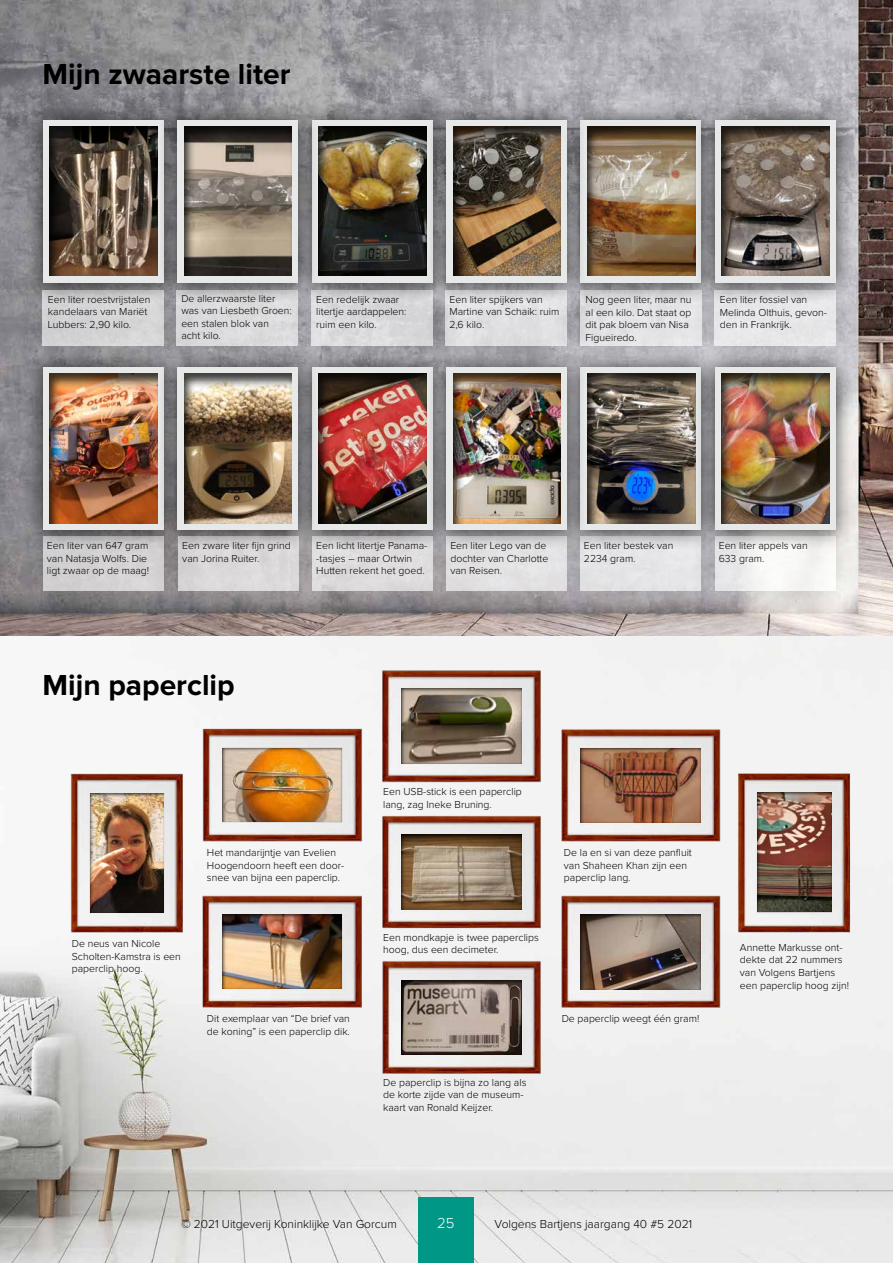
<style>
.page{position:relative;width:893px;height:1263px;background:#fff}
.page>*{position:absolute;margin:0;border:0;box-sizing:border-box;transform-origin:0 0}
.t1{font:700 30px "Proxima Nova";color:#000}
.t2{font:300 15px "Proxima Nova";color:#fff}
.t3{font:300 12px "Proxima Nova";color:#000}
.t4{font:300 10.5px/12.6px "Proxima Nova";color:#000}
</style>
<div class="page">
<img style="left:1px;top:0;width:892px;height:1263px">
<img style="left:0;top:0;width:1px;height:1263px">
<div style="left:418px;top:1197px;width:55px;height:66px;background:#009786"></div>
<div style="left:14px;top:262px;width:178px;height:112px;background:#000;opacity:.3"></div>
<div style="left:43px;top:290px;width:121px;height:56px;background:#d4d3d5"></div>
<div style="left:148px;top:262px;width:178px;height:112px;background:#000;opacity:.3"></div>
<div style="left:176px;top:290px;width:122px;height:56px;background:#dbdadc"></div>
<div style="left:15px;top:508px;width:177px;height:111px;background:#000;opacity:.3"></div>
<div style="left:43px;top:536px;width:121px;height:55px;background:#d3d1d2"></div>
<div style="left:150px;top:508px;width:177px;height:111px;background:#000;opacity:.3"></div>
<div style="left:178px;top:536px;width:121px;height:55px;background:#dbd8d9"></div>
<div style="left:284px;top:508px;width:177px;height:111px;background:#000;opacity:.3"></div>
<div style="left:312px;top:536px;width:121px;height:55px;background:#dfdcdd"></div>
<div style="left:418px;top:508px;width:177px;height:111px;background:#000;opacity:.3"></div>
<div style="left:446px;top:536px;width:121px;height:55px;background:#e2e1e2"></div>
<div style="left:552px;top:508px;width:177px;height:111px;background:#000;opacity:.3"></div>
<div style="left:580px;top:536px;width:121px;height:55px;background:#e5e4e7"></div>
<div style="left:687px;top:508px;width:177px;height:111px;background:#000;opacity:.3"></div>
<div style="left:715px;top:536px;width:120px;height:55px;background:linear-gradient(to right,#e9e9ea,#fdfcf9)"></div>
<div style="left:283px;top:262px;width:178px;height:112px;background:#000;opacity:.3"></div>
<div style="left:311px;top:290px;width:122px;height:56px;background:#d9d9db"></div>
<div style="left:417px;top:262px;width:178px;height:112px;background:#000;opacity:.3"></div>
<div style="left:446px;top:290px;width:121px;height:56px;background:#e0dfe2"></div>
<div style="left:552px;top:262px;width:177px;height:112px;background:#000;opacity:.3"></div>
<div style="left:580px;top:290px;width:121px;height:56px;background:#e3e3e5"></div>
<div style="left:686px;top:262px;width:178px;height:112px;background:#000;opacity:.3"></div>
<div style="left:714px;top:290px;width:121px;height:56px;background:#e7e7e9"></div>
<div style="left:23px;top:100px;width:161px;height:203px;background:#000;opacity:.75"></div>
<img style="left:45px;top:283px;width:119px;height:1px">
<div style="left:43px;top:120px;width:121px;height:163px;background:#e7e8e8"></div>
<div style="left:47px;top:125px;width:111px;height:151px;background:#000;opacity:.75"></div>
<div style="left:23px;top:347px;width:161px;height:203px;background:#000;opacity:.75"></div>
<img style="left:45px;top:530px;width:119px;height:1px">
<div style="left:43px;top:367px;width:121px;height:163px;background:#e7e8e8"></div>
<div style="left:47px;top:372px;width:111px;height:151px;background:#000;opacity:.75"></div>
<div style="left:292px;top:100px;width:161px;height:203px;background:#000;opacity:.75"></div>
<img style="left:314px;top:283px;width:119px;height:1px">
<div style="left:312px;top:120px;width:121px;height:163px;background:#e7e8e8"></div>
<div style="left:316px;top:125px;width:111px;height:151px;background:#000;opacity:.75"></div>
<div style="left:292px;top:347px;width:161px;height:203px;background:#000;opacity:.75"></div>
<img style="left:314px;top:530px;width:119px;height:1px">
<div style="left:312px;top:367px;width:121px;height:163px;background:#e7e8e8"></div>
<div style="left:316px;top:372px;width:111px;height:151px;background:#000;opacity:.75"></div>
<div style="left:560px;top:100px;width:161px;height:203px;background:#000;opacity:.75"></div>
<img style="left:583px;top:283px;width:118px;height:1px">
<div style="left:581px;top:120px;width:120px;height:163px;background:#e7e8e8"></div>
<div style="left:585px;top:125px;width:111px;height:151px;background:#000;opacity:.75"></div>
<div style="left:560px;top:347px;width:161px;height:203px;background:#000;opacity:.75"></div>
<img style="left:583px;top:530px;width:118px;height:1px">
<div style="left:581px;top:367px;width:120px;height:163px;background:#e7e8e8"></div>
<div style="left:585px;top:372px;width:111px;height:151px;background:#000;opacity:.75"></div>
<div style="left:157px;top:100px;width:161px;height:203px;background:#000;opacity:.75"></div>
<img style="left:180px;top:283px;width:118px;height:1px">
<div style="left:177px;top:120px;width:121px;height:163px;background:#e7e8e8"></div>
<div style="left:182px;top:125px;width:111px;height:151px;background:#000;opacity:.75"></div>
<div style="left:157px;top:347px;width:161px;height:203px;background:#000;opacity:.75"></div>
<img style="left:180px;top:530px;width:118px;height:1px">
<div style="left:177px;top:367px;width:121px;height:163px;background:#e7e8e8"></div>
<div style="left:182px;top:372px;width:111px;height:151px;background:#000;opacity:.75"></div>
<div style="left:426px;top:100px;width:161px;height:203px;background:#000;opacity:.75"></div>
<img style="left:448px;top:283px;width:119px;height:1px">
<div style="left:446px;top:120px;width:121px;height:163px;background:#e7e8e8"></div>
<div style="left:450px;top:125px;width:111px;height:151px;background:#000;opacity:.75"></div>
<div style="left:426px;top:347px;width:161px;height:203px;background:#000;opacity:.75"></div>
<img style="left:448px;top:530px;width:119px;height:1px">
<div style="left:446px;top:367px;width:121px;height:163px;background:#e7e8e8"></div>
<div style="left:450px;top:372px;width:111px;height:151px;background:#000;opacity:.75"></div>
<div style="left:695px;top:100px;width:161px;height:203px;background:#000;opacity:.75"></div>
<img style="left:717px;top:283px;width:118px;height:1px">
<div style="left:715px;top:120px;width:120px;height:163px;background:#e7e8e8"></div>
<div style="left:719px;top:125px;width:111px;height:151px;background:#000;opacity:.75"></div>
<div style="left:695px;top:347px;width:161px;height:203px;background:#000;opacity:.75"></div>
<img style="left:717px;top:530px;width:118px;height:1px">
<div style="left:715px;top:367px;width:120px;height:163px;background:#e7e8e8"></div>
<div style="left:719px;top:372px;width:111px;height:151px;background:#000;opacity:.75"></div>
<img style="left:56px;top:739px;width:138px;height:212px">
<img style="left:194px;top:715px;width:178px;height:139px">
<img style="left:366px;top:648px;width:186px;height:148px">
<img style="left:552px;top:637px;width:173px;height:217px">
<img style="left:725px;top:637px;width:144px;height:324px">
<img style="left:372px;top:806px;width:180px;height:135px">
<img style="left:552px;top:881px;width:178px;height:152px">
<img style="left:373px;top:954px;width:176px;height:138px">
<div style="left:90px;top:792px;width:76px;height:123px;background:#000;opacity:.75"></div>
<div style="left:222px;top:748px;width:122px;height:76px;background:#000;opacity:.75"></div>
<img style="left:192px;top:881px;width:181px;height:167px">
<div style="left:222px;top:915px;width:122px;height:76px;background:#000;opacity:.75"></div>
<div style="left:401px;top:980px;width:122px;height:77px;background:#000;opacity:.75"></div>
<div style="left:400px;top:834px;width:123px;height:78px;background:#000;opacity:.75"></div>
<div style="left:400px;top:688px;width:123px;height:77px;background:#000;opacity:.75"></div>
<div style="left:580px;top:747px;width:122px;height:78px;background:#000;opacity:.75"></div>
<div style="left:580px;top:914px;width:122px;height:77px;background:#000;opacity:.75"></div>
<div style="left:757px;top:792px;width:77px;height:122px;background:#000;opacity:.75"></div>
<h1 class="t1" style="left:43px;top:57px;width:250px">Mijn zwaarste liter</h1>
<p class="t4" style="left:48px;top:293px;width:104px">Een liter roestvrijstalen kandelaars van Mariët<br>Lubbers: 2,90 kilo.</p>
<p class="t4" style="left:181px;top:292px;width:112px">De allerzwaarste liter was van Liesbeth Groen: een stalen blok van<br>acht kilo.</p>
<p class="t4" style="left:316px;top:293px;width:92px">Een redelijk zwaar litertje aardappelen: ruim een kilo.</p>
<p class="t4" style="left:449px;top:293px;width:111px">Een liter spijkers van<br>Martine van Schaik: ruim<br>2,6 kilo.</p>
<p class="t4" style="left:586px;top:294px;width:107px">Nog geen liter, maar nu al een kilo. Dat staat op dit pak bloem van Nisa<br>Figueiredo.</p>
<p class="t4" style="left:720px;top:294px;width:108px">Een liter fossiel van<br>Melinda Olthuis, gevon&shy;den in Frankrijk.</p>
<p class="t4" style="left:47px;top:540px;width:104px">Een liter van 647 gram van Natasja Wolfs. Die ligt zwaar op de maag!</p>
<p class="t4" style="left:182px;top:540px;width:110px">Een zware liter fijn grind van Jorina Ruiter.</p>
<p class="t4" style="left:316px;top:540px;width:112px">Een licht litertje Panama--tasjes – maar Ortwin<br>Hutten rekent het goed.</p>
<p class="t4" style="left:450px;top:540px;width:100px">Een liter Lego van de dochter van Charlotte van Reisen.</p>
<p class="t4" style="left:584px;top:540px;width:91px">Een liter bestek van<br>2234 gram.</p>
<p class="t4" style="left:719px;top:540px;width:90px">Een liter appels van<br>633 gram.</p>
<h1 class="t1" style="left:43px;top:667px;width:194px">Mijn paperclip</h1>
<p class="t4" style="left:383px;top:786px;width:140px">Een USB-stick is een paperclip lang, zag Ineke Bruning.</p>
<p class="t4" style="left:207px;top:847px;width:139px">Het mandarijntje van Evelien<br>Hoogendoorn heeft een door&shy;snee van bijna een paperclip.</p>
<p class="t4" style="left:564px;top:847px;width:129px">De la en si van deze panfluit van Shaheen Khan zijn een paperclip lang.</p>
<p class="t4" style="left:383px;top:931px;width:157px">Een mondkapje is twee paperclips hoog, dus een decimeter.</p>
<p class="t4" style="left:72px;top:938px;width:111px">De neus van Nicole<br>Scholten-Kamstra is een paperclip hoog.</p>
<p class="t4" style="left:740px;top:941px;width:111px">Annette Markusse ont&shy;dekte dat 22 nummers van Volgens Bartjens een paperclip hoog zijn!</p>
<p class="t4" style="left:562px;top:1013px;width:139px">De paperclip weegt één gram!</p>
<p class="t4" style="left:207px;top:1013px;width:144px">Dit exemplaar van “De brief van de koning” is een paperclip dik.</p>
<p class="t4" style="left:383px;top:1076px;width:145px">De paperclip is bijna zo lang als de korte zijde van de museum&shy;kaart van Ronald Keijzer.</p>
<p class="t3" style="left:181px;top:1218px;width:217px">© 2021 Uitgeverij Koninklijke Van Gorcum</p>
<h2 class="t2" style="left:437px;top:1216px;width:19px">25</h2>
<p class="t3" style="left:495px;top:1218px;width:199px">Volgens Bartjens jaargang 40 #5 2021</p>
</div>
